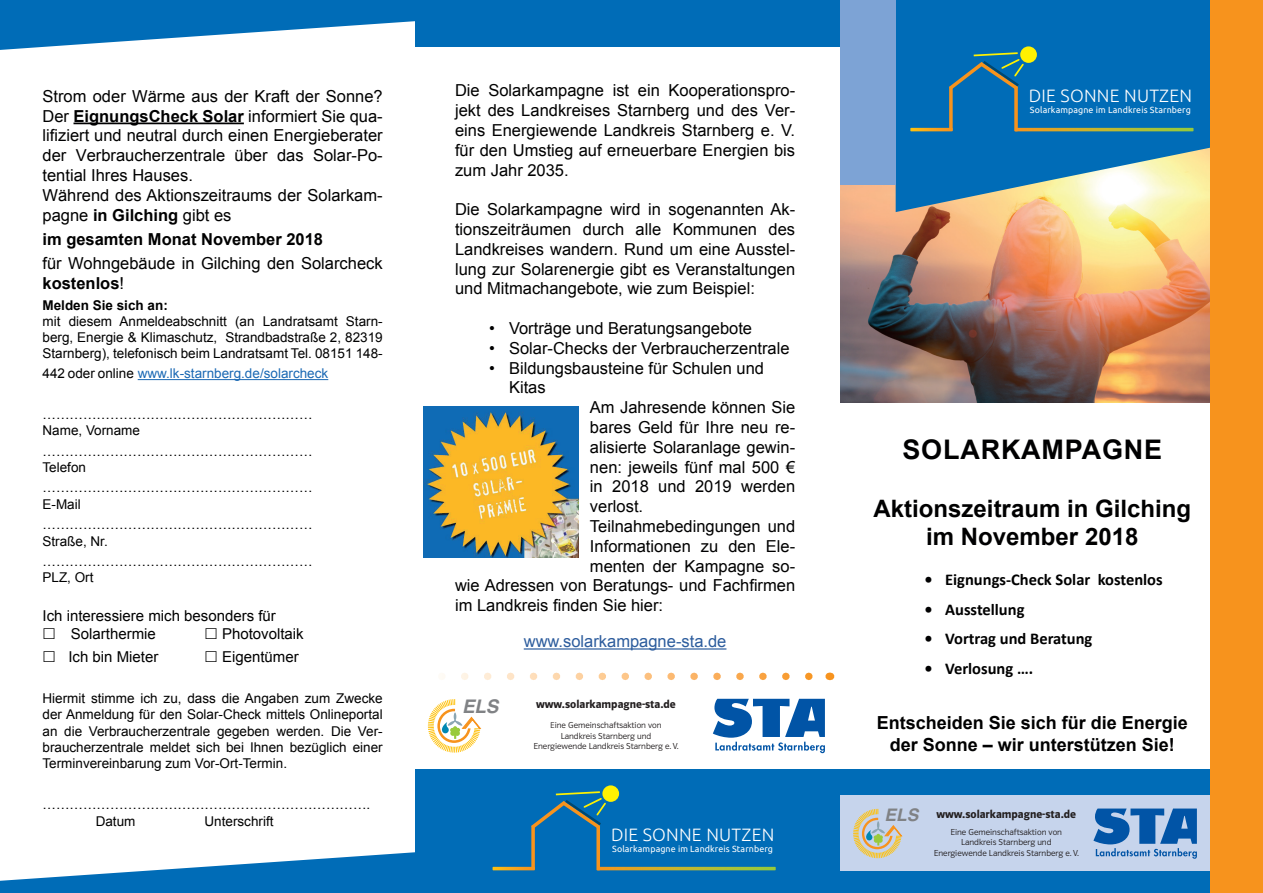
<style>
.page{position:relative;width:1263px;height:893px;background:#fff}
.page>*{position:absolute;margin:0;border:0;box-sizing:border-box;transform-origin:0 0}
.t1{font:700 27px "Arial";letter-spacing:.03em;color:#000001}
.t2{font:700 24px/28.8px "Arial";color:#000001;text-align:center}
.t3{font:italic 700 18.75px "Helvetica";color:#808285}
.t4{font:700 18px/21.6px "Arial";color:#000001;text-align:center}
.t5{font:300 17.85px "Ubuntu";letter-spacing:.015em;color:#fff}
.t6{font:16.5px/19.8px "Arial";color:#000001}
.t7{font:700 16.5px "Calibri";color:#000001}
.t8{font:700 16.5px "Arial";color:#000001}
.t9{font:16.5px "Arial";color:#2c5c9d}
.t10{font:15px/18px "Arial";color:#000001}
.t11{font:13.5px/16.2px "Arial";color:#000001}
.t12{font:13.5px "Arial";color:#1b69b4}
.t13{font:700 13.5px "Arial";color:#000001}
.t14{font:12px "Polo 11 K Hfett";color:#231f20}
.t15{font:9px/10.8px "Polo 11 K Leicht";color:#231f20;text-align:center}
.t16{font:8.85px "Ubuntu";letter-spacing:.01em;color:#fff}
.s1{font-weight:700}
.s2{color:#000001}
.s3{font-size:8.7px}
.s4{font-family:"Helvetica";font-weight:700;font-style:italic;font-size:17.25px;color:#808285}
</style>
<div class="page">
<svg style="left:0;top:852px;width:415px;height:41px;fill:#006cb7"></svg>
<div style="left:840px;top:0;width:374px;height:170px;background:#006cb7"></div>
<svg style="left:949px;top:87px;width:4px;height:44px"></svg>
<svg style="left:1014px;top:86px;width:4px;height:45px"></svg>
<div style="left:1020px;top:46px;width:17px;height:17px;background:#fff101;border-radius:50%"></div>
<svg style="left:949px;top:52px;width:75px;height:38px"></svg>
<div style="left:415px;top:0;width:430px;height:46px;background:#006cb7"></div>
<svg style="left:713px;top:699px;width:112px;height:54px"></svg>
<svg style="left:428px;top:699px;width:53px;height:54px"></svg>
<div style="left:415px;top:769px;width:848px;height:124px;background:#006cb7"></div>
<svg style="left:531px;top:825px;width:4px;height:45px"></svg>
<svg style="left:596px;top:825px;width:4px;height:45px"></svg>
<svg style="left:597px;top:867px;width:179px;height:3px"></svg>
<svg style="left:493px;top:867px;width:42px;height:3px"></svg>
<div style="left:602px;top:785px;width:17px;height:17px;background:#fff101;border-radius:50%"></div>
<svg style="left:531px;top:791px;width:75px;height:38px"></svg>
<div style="left:840px;top:795px;width:370px;height:76px;background:#c6d4ec"></div>
<svg style="left:1093px;top:808px;width:104px;height:51px"></svg>
<svg style="left:853px;top:808px;width:49px;height:50px"></svg>
<img style="left:840px;top:184px;width:370px;height:218px">
<svg style="left:896px;top:128px;width:314px;height:84px"></svg>
<div style="left:1210px;top:0;width:53px;height:893px;background:#f7931d"></div>
<svg style="left:442px;top:673px;width:371px;height:7px"></svg>
<div style="left:840px;top:0;width:56px;height:184px;background:#7da3d5"></div>
<svg style="left:0;top:0;width:722px;height:50px"></svg>
<img style="left:423px;top:406px;width:155px;height:151px">
<hr style="left:74px;top:123px;width:170px;height:1px;background:#000001">
<hr style="left:138px;top:379px;width:190px;height:1px;background:#1b69b4">
<hr style="left:524px;top:648px;width:202px;height:2px;background:#2c5c9d">
<p class="t6" style="left:43px;top:86px;width:342px">Strom oder Wärme aus der Kraft der Sonne?<br>Der <span class="s1">EignungsCheck Solar</span> informiert Sie qua&shy;lifiziert und neutral durch einen Energieberater der Verbraucherzentrale über das Solar-Po&shy;tential Ihres Hauses.<br>Während des Aktionszeitraums der Solarkam&shy;pagne <span class="s1">in Gilching</span> gibt es</p>
<p class="t8" style="left:43px;top:228px;width:282px">im gesamten Monat November 2018</p>
<p class="t6" style="left:43px;top:253px;width:342px">für Wohngebäude in Gilching den Solarcheck <span class="s1">kostenlos</span>!</p>
<p class="t13" style="left:43px;top:295px;width:127px">Melden Sie sich an:</p>
<p class="t11" style="left:43px;top:313px;width:342px;text-align:justify">mit diesem Anmeldeabschnitt (an Landratsamt Starn&shy;berg, Energie &amp; Klimaschutz, Strandbadstraße 2, 82319<br>Starnberg), telefonisch beim Landratsamt Tel. 08151 148-</p>
<p class="t12" style="left:43px;top:364px;width:287px"><span class="s2">442 oder online</span> www.lk-starnberg.de/solarcheck</p>
<p class="t11" style="left:43px;top:406px;width:271px">……………………………………………………<br>Name, Vorname</p>
<p class="t11" style="left:43px;top:443px;width:271px">……………………………………………………<br>Telefon</p>
<p class="t11" style="left:43px;top:480px;width:271px">……………………………………………………<br>E-Mail</p>
<p class="t11" style="left:43px;top:516px;width:271px">……………………………………………………<br>Straße, Nr.</p>
<p class="t11" style="left:43px;top:553px;width:271px">……………………………………………………<br>PLZ, Ort</p>
<p class="t10" style="left:71px;top:607px;width:207px;text-indent:-28px">Ich interessiere mich besonders für<br>Solarthermie</p>
<p class="t10" style="left:222px;top:625px;width:83px">Photovoltaik</p>
<p class="t10" style="left:68px;top:647px;width:92px">Ich bin Mieter</p>
<p class="t10" style="left:222px;top:647px;width:78px">Eigentümer</p>
<p class="t11" style="left:43px;top:690px;width:342px;text-align:justify">Hiermit stimme ich zu, dass die Angaben zum Zwecke der Anmeldung für den Solar-Check mittels Onlineportal an die Verbraucherzentrale gegeben werden. Die Ver&shy;braucherzentrale meldet sich bei Ihnen bezüglich einer Terminvereinbarung zum Vor-Ort-Termin.</p>
<p class="t11" style="left:96px;top:796px;width:276px;text-indent:-53px">……………………………………………………………….<br>Datum</p>
<p class="t11" style="left:205px;top:813px;width:71px">Unterschrift</p>
<p class="t6" style="left:455px;top:81px;width:342px;text-align:justify">Die Solarkampagne ist ein Kooperationspro&shy;jekt des Landkreises Starnberg und des Ver&shy;eins Energiewende Landkreis Starnberg e. V. für den Umstieg auf erneuerbare Energien bis zum Jahr 2035.</p>
<p class="t6" style="left:455px;top:199px;width:342px;text-align:justify">Die Solarkampagne wird in sogenannten Ak&shy;tionszeiträumen durch alle Kommunen des Landkreises wandern. Rund um eine Ausstel&shy;lung zur Solarenergie gibt es Veranstaltungen und Mitmachangebote, wie zum Beispiel:</p>
<p class="t6" style="left:489px;top:318px;width:265px">• Vorträge und Beratungsangebote</p>
<p class="t6" style="left:489px;top:338px;width:302px">• Solar-Checks der Verbraucherzentrale</p>
<p class="t6" style="left:489px;top:358px;width:276px">• Bildungsbausteine für Schulen und</p>
<p class="t6" style="left:509px;top:378px;width:38px">Kitas</p>
<p class="t6" style="left:590px;top:397px;width:207px">Am Jahresende können Sie</p>
<p class="t6" style="left:590px;top:417px;width:207px">bares Geld für Ihre neu re-</p>
<p class="t6" style="left:590px;top:437px;width:207px">alisierte Solaranlage gewin-</p>
<p class="t6" style="left:590px;top:457px;width:207px">nen: jeweils fünf mal 500 €</p>
<p class="t6" style="left:590px;top:477px;width:207px">in 2018 und 2019 werden</p>
<p class="t6" style="left:590px;top:496px;width:55px">verlost.</p>
<p class="t6" style="left:590px;top:516px;width:207px">Teilnahmebedingungen und</p>
<p class="t6" style="left:590px;top:536px;width:207px">Informationen zu den Ele-</p>
<p class="t6" style="left:590px;top:556px;width:207px">menten der Kampagne so-</p>
<p class="t6" style="left:455px;top:576px;width:342px">wie Adressen von Beratungs- und Fachfirmen</p>
<p class="t6" style="left:455px;top:595px;width:210px">im Landkreis finden Sie hier:</p>
<p class="t9" style="left:524px;top:630px;width:204px">www.solarkampagne-sta.de</p>
<p class="t3" style="left:462px;top:691px;width:38px">ELS</p>
<p class="t14" style="left:536px;top:698px;width:141px">www.solarkampagne-sta.de</p>
<p class="t15" style="left:534px;top:719px;width:147px"><span class="s3">E</span>ine Gemeinschaftsaktion von<br>Landkreis Starnberg und<br>Energiewende Landkreis Starnberg e. V.</p>
<p class="t5" style="left:611px;top:824px;width:165px">DIE SONNE NUTZEN</p>
<p class="t16" style="left:612px;top:843px;width:162px">Solarkampagne im Landkreis Starnberg</p>
<p class="t5" style="left:1029px;top:86px;width:165px">DIE SONNE NUTZEN</p>
<p class="t16" style="left:1030px;top:105px;width:162px">Solarkampagne im Landkreis Starnberg</p>
<h1 class="t1" style="left:902px;top:430px;width:261px">SOLARKAMPAGNE</h1>
<h2 class="t2" style="left:874px;top:494px;width:319px">Aktionszeitraum in Gilching im November 2018</h2>
<p class="t7" style="left:924px;top:568px;width:240px">• Eignungs-Check Solar kostenlos</p>
<p class="t7" style="left:924px;top:597px;width:102px">• Ausstellung</p>
<p class="t7" style="left:924px;top:627px;width:170px">• Vortrag und Beratung</p>
<p class="t7" style="left:924px;top:657px;width:110px">• Verlosung ….</p>
<p class="t4" style="left:877px;top:712px;width:313px">Entscheiden Sie sich für die Energie der Sonne – wir unterstützen Sie!</p>
<p class="t14" style="left:885px;top:807px;width:193px"><span class="s4">ELS</span> www.solarkampagne-sta.de</p>
<p class="t15" style="left:934px;top:826px;width:147px">Eine Gemeinschaftsaktion von<br>Landkreis Starnberg und<br>Energiewende Landkreis Starnberg e. V.</p>
</div>
